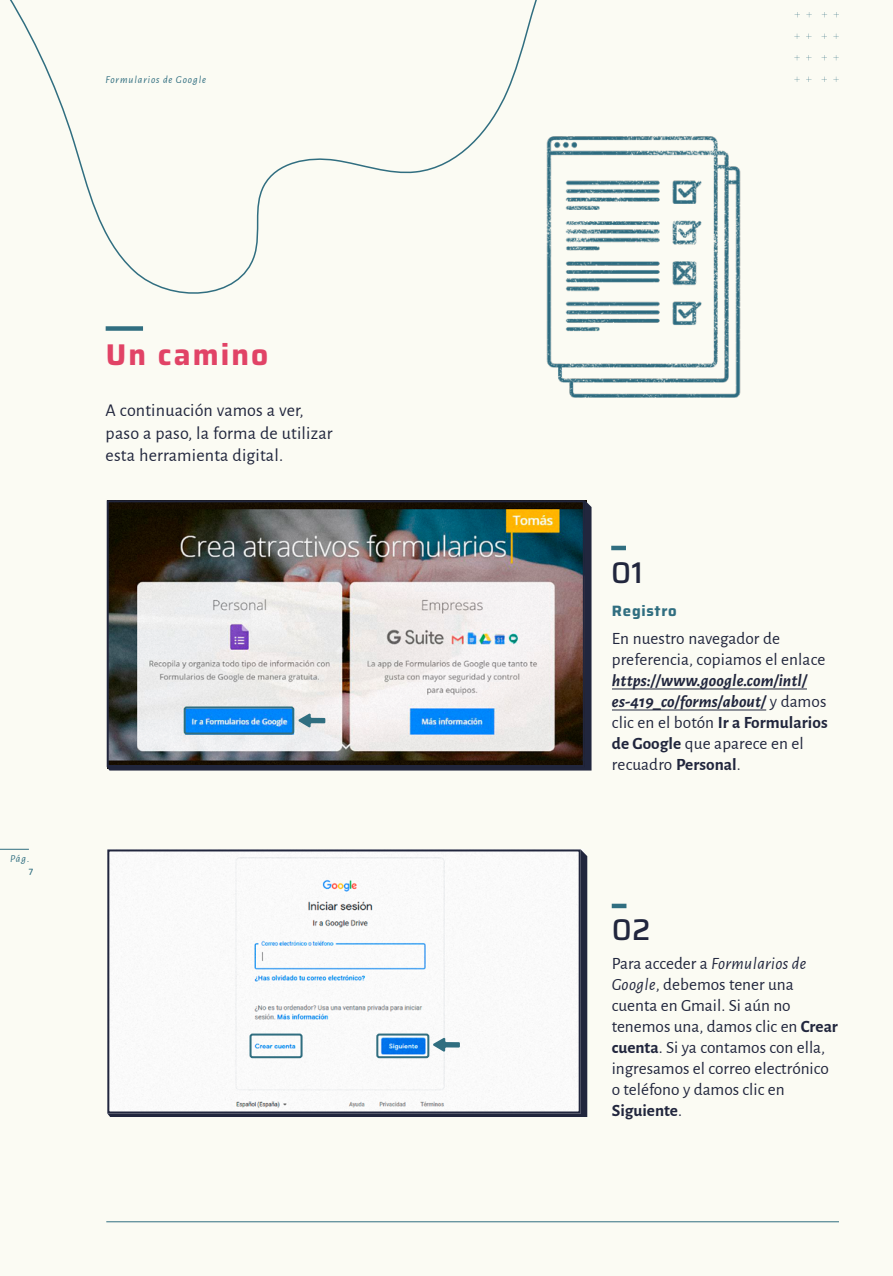
<style>
.page{position:relative;width:893px;height:1276px;background:#fbfbf3}
.page>*{position:absolute;margin:0;border:0;box-sizing:border-box;transform-origin:0 0}
.t1{font:700 30px "Saira";letter-spacing:.07em;color:#e14366}
.t2{font:500 30px "Saira";color:#21263d}
.t3{font:18px/22.5px "Alegreya Sans";letter-spacing:.01em;color:#21263d}
.t4{font:17.25px/21px "Alegreya Sans";color:#21263d}
.t5{font:italic 700 17.25px/21px "Alegreya Sans";letter-spacing:.005em;color:#21263d}
.t6{font:700 15px "Saira";letter-spacing:.05em;color:#306e80}
.t7{font:italic 10.5px "Alegreya Sans";letter-spacing:.09em;color:#306e80}
.t8{font:500 10.5px "Alegreya Sans";color:#306e80}
.s1{font-weight:400;font-style:normal}
.s2{font-style:normal}
.s3{font-style:italic}
.s4{font-weight:700}
</style>
<div class="page">
<hr style="left:106px;top:1221px;width:733px;height:1px;background:#306e80">
<svg style="left:0;top:849px;width:29px;height:1px"></svg>
<svg style="left:794px;top:77px;width:17px;height:5px"></svg>
<svg style="left:794px;top:55px;width:17px;height:5px"></svg>
<svg style="left:794px;top:34px;width:17px;height:5px"></svg>
<svg style="left:794px;top:12px;width:18px;height:5px"></svg>
<svg style="left:821px;top:77px;width:18px;height:5px"></svg>
<svg style="left:821px;top:55px;width:18px;height:5px"></svg>
<svg style="left:821px;top:34px;width:18px;height:5px"></svg>
<svg style="left:822px;top:12px;width:17px;height:5px"></svg>
<div style="left:106px;top:326px;width:37px;height:5px;background:#306e80"></div>
<hr style="left:611px;top:546px;width:15px;height:4px;background:#306e80">
<hr style="left:612px;top:688px;width:195px;height:1px;background:#21263d">
<hr style="left:612px;top:709px;width:154px;height:1px;background:#21263d">
<img style="left:107px;top:500px;width:484px;height:270px">
<div style="left:612px;top:903px;width:14px;height:5px;background:#306e80"></div>
<svg style="left:107px;top:849px;width:480px;height:268px"></svg>
<svg style="left:10px;top:0;width:527px;height:294px"></svg>
<div style="left:184px;top:706px;width:110px;height:28px;border:2px solid #306e80;border-radius:2px"></div>
<div style="left:250px;top:1033px;width:53px;height:25px;border:2px solid #306e80;border-radius:2px"></div>
<div style="left:376px;top:1033px;width:53px;height:25px;border:2px solid #306e80;border-radius:2px"></div>
<svg style="left:433px;top:1037px;width:27px;height:15px"></svg>
<svg style="left:298px;top:713px;width:27px;height:14px"></svg>
<img style="left:536px;top:118px;width:205px;height:280px">
<p class="t7" style="left:105px;top:72px;width:102px">Formularios de Google</p>
<h1 class="t1" style="left:106px;top:331px;width:164px">Un camino</h1>
<p class="t3" style="left:106px;top:398px;width:228px">A continuación vamos a ver, paso a paso, la forma de utilizar esta herramienta digital.</p>
<p class="t7" style="left:10px;top:851px;width:21px">Pág.</p>
<p class="t8" style="left:29px;top:863px;width:6px">7</p>
<h1 class="t2" style="left:611px;top:550px;width:33px">01</h1>
<p class="t6" style="left:612px;top:599px;width:66px">Registro</p>
<p class="t4" style="left:612px;top:627px;width:215px">En nuestro navegador de preferencia, copiamos el enlace</p>
<p class="t5" style="left:612px;top:669px;width:217px">https://www.google.com/intl/ es-419_co/forms/about/ <span class="s1">y damos clic en el botón</span> <span class="s2">Ir a Formularios de Google</span> <span class="s1">que aparece en el recuadro</span> <span class="s2">Personal</span><span class="s1">.</span></p>
<h1 class="t2" style="left:612px;top:906px;width:40px">02</h1>
<p class="t4" style="left:612px;top:952px;width:228px">Para acceder a <span class="s3">Formularios de<br>Google</span>, debemos tener una cuenta en Gmail. Si aún no tenemos una, damos clic en <span class="s4">Crear cuenta</span>. Si ya contamos con ella, ingresamos el correo electrónico o teléfono y damos clic en<br><span class="s4">Siguiente</span>.</p>
</div>
